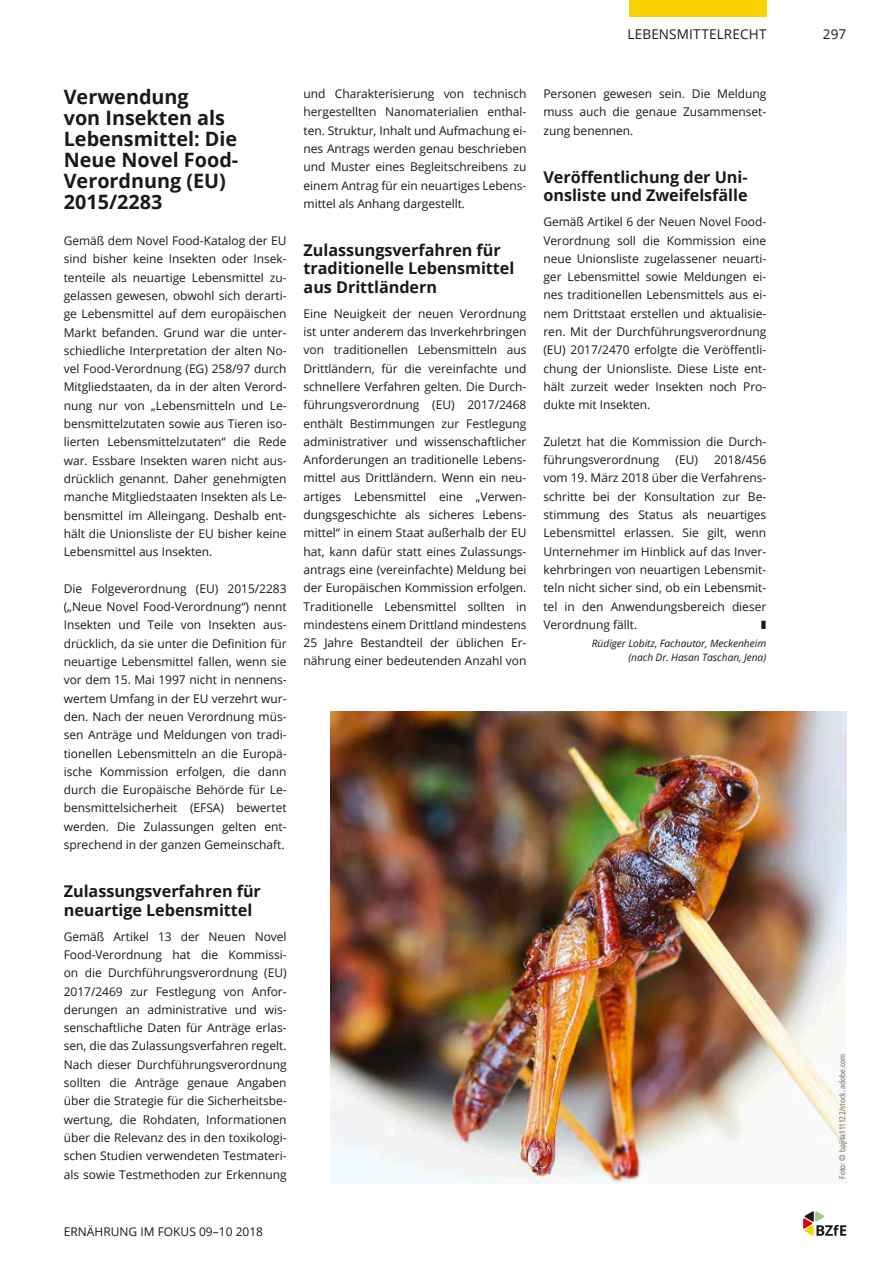
<style>
.page{position:relative;width:893px;height:1263px;background:#fff}
.page>*{position:absolute;margin:0;border:0;box-sizing:border-box;transform-origin:0 0}
.t1{font:700 19.8px/21px "Open Sans";color:#1a1918}
.t2{font:700 16.2px/18.3px "Open Sans";letter-spacing:-.005em;color:#1a1918}
.t3{font:13.5px "Open Sans";letter-spacing:.01em;color:#1a1918}
.t4{font:12px/18.3px "Open Sans";letter-spacing:-.005em;color:#1a1918;text-align:justify}
.t5{font:italic 10.2px/13.5px "Open Sans";letter-spacing:-.005em;color:#1a1918;text-align:right}
.t6{font:condensed 8.25px "Frutiger LT";letter-spacing:.02em;color:#6f6f6e}
</style>
<div class="page">
<img style="left:330px;top:712px;width:516px;height:471px">
<div style="left:629px;top:0;width:137px;height:17px;background:#f7d100"></div>
<svg style="left:803px;top:1211px;width:43px;height:25px"></svg>
<p class="t3" style="left:628px;top:25px;width:140px">LEBENSMITTELRECHT</p>
<p class="t3" style="left:823px;top:25px;width:25px">297</p>
<h1 class="t1" style="left:64px;top:85px;width:176px">Verwendung<br>von Insekten als<br>Lebensmittel: Die<br>Neue Novel Food-<br>Verordnung (EU)<br>2015/2283</h1>
<p class="t4" style="left:64px;top:231px;width:224px">Gemäß dem Novel Food-Katalog der EU sind bisher keine Insekten oder Insek&shy;tenteile als neuartige Lebensmittel zu&shy;gelassen gewesen, obwohl sich derarti&shy;ge Lebensmittel auf dem europäischen Markt befanden. Grund war die unter&shy;schiedliche Interpretation der alten No&shy;vel Food-Verordnung (EG) 258/97 durch Mitgliedstaaten, da in der alten Verord&shy;nung nur von „Lebensmitteln und Le&shy;bensmittelzutaten sowie aus Tieren iso&shy;lierten Lebensmittelzutaten“ die Rede war. Essbare Insekten waren nicht aus&shy;drücklich genannt. Daher genehmigten manche Mitgliedstaaten Insekten als Le&shy;bensmittel im Alleingang. Deshalb ent&shy;hält die Unionsliste der EU bisher keine Lebensmittel aus Insekten.</p>
<p class="t4" style="left:64px;top:579px;width:224px">Die Folgeverordnung (EU) 2015/2283 („Neue Novel Food-Verordnung“) nennt Insekten und Teile von Insekten aus&shy;drücklich, da sie unter die Definition für neuartige Lebensmittel fallen, wenn sie vor dem 15. Mai 1997 nicht in nennens&shy;wertem Umfang in der EU verzehrt wur&shy;den. Nach der neuen Verordnung müs&shy;sen Anträge und Meldungen von tradi&shy;tionellen Lebensmitteln an die Europä&shy;ische Kommission erfolgen, die dann durch die Europäische Behörde für Le&shy;bensmittelsicherheit (EFSA) bewertet werden. Die Zulassungen gelten ent&shy;sprechend in der ganzen Gemeinschaft.</p>
<h2 class="t2" style="left:64px;top:882px;width:199px">Zulassungsverfahren für neuartige Lebensmittel</h2>
<p class="t4" style="left:64px;top:927px;width:224px">Gemäß Artikel 13 der Neuen Novel Food-Verordnung hat die Kommissi&shy;on die Durchführungsverordnung (EU)<br>2017/2469 zur Festlegung von Anfor&shy;derungen an administrative und wis&shy;senschaftliche Daten für Anträge erlas&shy;sen, die das Zulassungsverfahren regelt.<br>Nach dieser Durchführungsverordnung sollten die Anträge genaue Angaben über die Strategie für die Sicherheitsbe&shy;wertung, die Rohdaten, Informationen über die Relevanz des in den toxikologi&shy;schen Studien verwendeten Testmateri&shy;als sowie Testmethoden zur Erkennung</p>
<p class="t4" style="left:304px;top:84px;width:224px">und Charakterisierung von technisch hergestellten Nanomaterialien enthal&shy;ten. Struktur, Inhalt und Aufmachung ei&shy;nes Antrags werden genau beschrieben und Muster eines Begleitschreibens zu einem Antrag für ein neuartiges Lebens&shy;mittel als Anhang dargestellt.</p>
<h2 class="t2" style="left:304px;top:241px;width:212px">Zulassungsverfahren für traditionelle Lebensmittel aus Drittländern</h2>
<p class="t4" style="left:304px;top:304px;width:224px">Eine Neuigkeit der neuen Verordnung ist unter anderem das Inverkehrbringen von traditionellen Lebensmitteln aus Drittländern, für die vereinfachte und schnellere Verfahren gelten. Die Durch&shy;führungsverordnung (EU) 2017/2468 enthält Bestimmungen zur Festlegung administrativer und wissenschaftlicher Anforderungen an traditionelle Lebens&shy;mittel aus Drittländern. Wenn ein neu&shy;artiges Lebensmittel eine „Verwen&shy;dungsgeschichte als sicheres Lebens&shy;mittel“ in einem Staat außerhalb der EU hat, kann dafür statt eines Zulassungs&shy;antrags eine (vereinfachte) Meldung bei der Europäischen Kommission erfolgen.<br>Traditionelle Lebensmittel sollten in mindestens einem Drittland mindestens 25 Jahre Bestandteil der üblichen Er&shy;nährung einer bedeutenden Anzahl von</p>
<p class="t4" style="left:543px;top:84px;width:224px">Personen gewesen sein. Die Meldung muss auch die genaue Zusammenset&shy;zung benennen.</p>
<h2 class="t2" style="left:543px;top:167px;width:206px">Veröffentlichung der Uni&shy;onsliste und Zweifelsfälle</h2>
<p class="t4" style="left:543px;top:212px;width:224px">Gemäß Artikel 6 der Neuen Novel Food-Verordnung soll die Kommission eine neue Unionsliste zugelassener neuarti&shy;ger Lebensmittel sowie Meldungen ei&shy;nes traditionellen Lebensmittels aus ei&shy;nem Drittstaat erstellen und aktualisie&shy;ren. Mit der Durchführungsverordnung (EU) 2017/2470 erfolgte die Veröffentli&shy;chung der Unionsliste. Diese Liste ent&shy;hält zurzeit weder Insekten noch Pro&shy;dukte mit Insekten.</p>
<p class="t4" style="left:543px;top:432px;width:224px">Zuletzt hat die Kommission die Durch&shy;führungsverordnung</p>
<p class="t4" style="left:543px;top:450px;width:224px;text-indent:171px">2018/456 vom 19. März 2018 über die Verfahrens&shy;schritte bei der Konsultation zur Be&shy;stimmung des Status als neuartiges Lebensmittel erlassen. Sie gilt, wenn Unternehmer im Hinblick auf das Inver&shy;kehrbringen von neuartigen Lebensmit&shy;teln nicht sicher sind, ob ein Lebensmit&shy;tel in den Anwendungsbereich dieser Verordnung fällt.</p>
<p class="t5" style="left:592px;top:636px;width:176px">Rüdiger Lobitz, Fachautor, Meckenheim (nach Dr. Hasan Taschan, Jena)</p>
<p class="t4" style="left:675px;top:450px;width:24px">(EU)</p>
<p class="t4" style="left:64px;top:1222px;width:201px">ERNÄHRUNG IM FOKUS 09–10 2018</p>
<p class="t6" style="left:838px;top:1179px;width:127px;rotate:-90deg">Foto: © bajita111122/stock.adobe.com</p>
</div>
